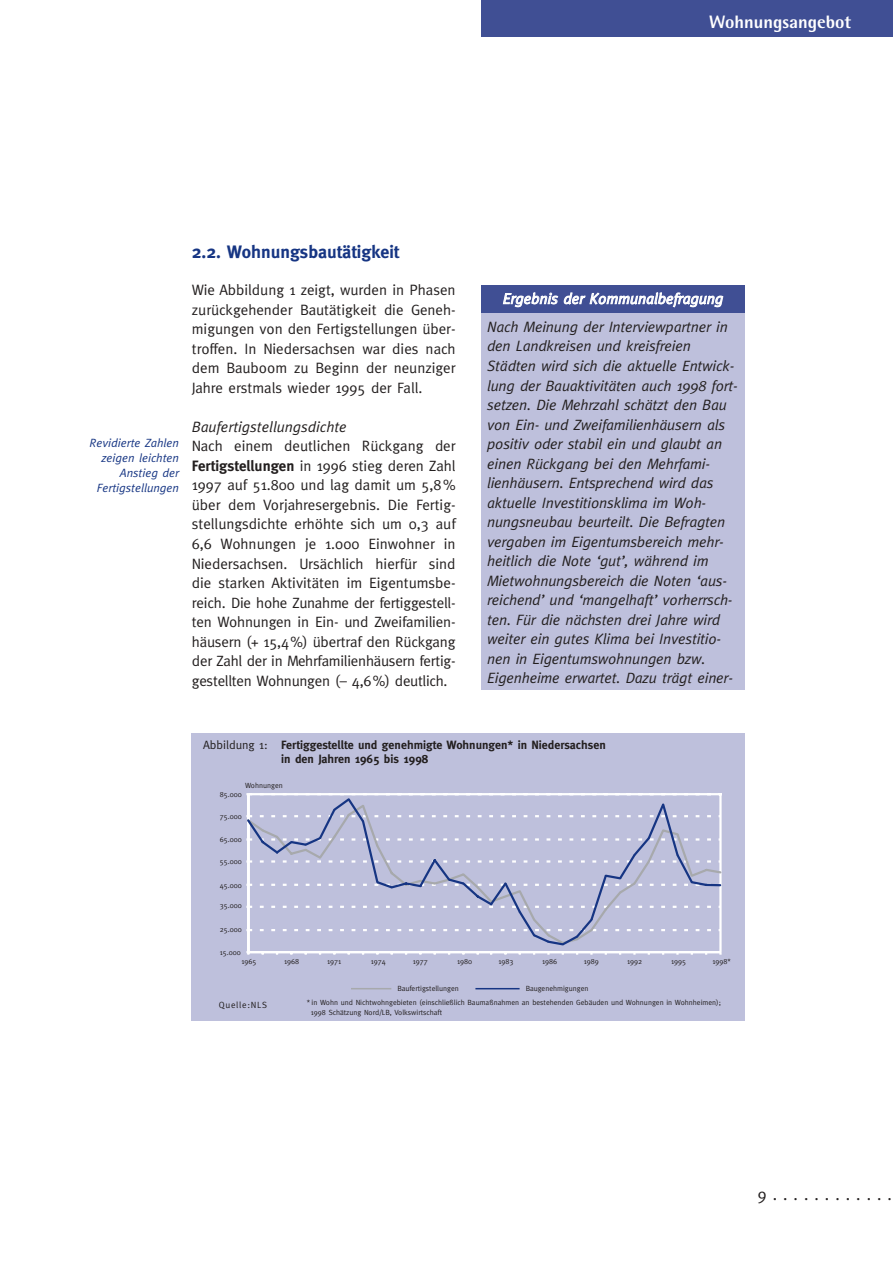
<style>
.page{position:relative;width:893px;height:1262px;background:#fff}
.page>*{position:absolute;margin:0;border:0;box-sizing:border-box;transform-origin:0 0}
.t1{font:700 18px "Meta";color:#163583}
.t2{font:800 18px "AT Rotis Semi Sans";color:#fff}
.t3{font:16.5px "Meta";color:#231f1f}
.t4{font:15px/19.5px "Meta";letter-spacing:-.015em;color:#231f1f;text-align:justify}
.t5{font:italic 15px/19.5px "Meta";letter-spacing:-.01em;color:#231f1f}
.t6{font:italic 15px "Meta";color:#fff}
.t7{font:700 12px/14.4px "Meta";color:#231f1f}
.t8{font:italic 12px/15px "Meta";color:#163583;text-align:right}
.t9{font:12px "Meta";color:#231f1f}
.t10{font:9px "Meta";letter-spacing:.08em;color:#231f1f}
.t11{font:7.5px/14.1px "Meta";color:#231f1f}
.s1{font-weight:700}
</style>
<div class="page">
<div style="left:481px;top:0;width:411px;height:36px;background:#404f94"></div>
<div style="left:481px;top:311px;width:264px;height:378px;background:#bec0dc"></div>
<div style="left:481px;top:285px;width:264px;height:28px;background:#404f94"></div>
<div style="left:192px;top:733px;width:553px;height:287px;background:#bec0dc"></div>
<svg style="left:246px;top:793px;width:476px;height:161px"></svg>
<hr style="left:351px;top:988px;width:40px;height:1px;background:#a7a9ac">
<hr style="left:475px;top:988px;width:44px;height:1px;background:#163583">
<p class="t2" style="left:709px;top:16px;width:144px">Wohnungsangebot</p>
<p class="t8" style="left:90px;top:436px;width:91px">Revidierte Zahlen zeigen leichten<br>Anstieg der<br>Fertigstellungen</p>
<p class="t1" style="left:192px;top:245px;width:209px">2.2. Wohnungsbautätigkeit</p>
<p class="t4" style="left:192px;top:282px;width:265px">Wie Abbildung 1 zeigt, wurden in Phasen zurückgehender Bautätigkeit die Geneh&shy;migungen von den Fertigstellungen über&shy;troffen. In Niedersachsen war dies nach dem Bauboom zu Beginn der neunziger Jahre erstmals wieder 1995 der Fall.</p>
<p class="t5" style="left:192px;top:418px;width:156px">Baufertigstellungsdichte</p>
<p class="t4" style="left:192px;top:438px;width:265px">Nach einem deutlichen Rückgang der <span class="s1">Fertigstellungen</span> in 1996 stieg deren Zahl 1997 auf 51.800 und lag damit um 5,8% über dem Vorjahresergebnis. Die Fertig&shy;stellungsdichte erhöhte sich um 0,3 auf 6,6 Wohnungen je 1.000 Einwohner in Niedersachsen. Ursächlich hierfür sind die starken Aktivitäten im Eigentumsbe&shy;reich. Die hohe Zunahme der fertiggestell&shy;ten Wohnungen in Ein- und Zweifamilien&shy;häusern (+ 15,4%) übertraf den Rückgang der Zahl der in Mehrfamilienhäusern fertig&shy;gestellten Wohnungen (– 4,6%) deutlich.</p>
<p class="t6" style="left:503px;top:293px;width:222px">Ergebnis der Kommunalbefragung</p>
<p class="t5" style="left:487px;top:319px;width:252px">Nach Meinung der Interviewpartner in den Landkreisen und kreisfreien Städten wird sich die aktuelle Entwick&shy;lung der Bauaktivitäten auch 1998 fort&shy;setzen. Die Mehrzahl schätzt den Bau von Ein- und Zweifamilienhäusern als positiv oder stabil ein und glaubt an einen Rückgang bei den Mehrfami&shy;lienhäusern. Entsprechend wird das aktuelle Investitionsklima im Woh&shy;nungsneubau beurteilt. Die Befragten vergaben im Eigentumsbereich mehr&shy;heitlich die Note ‘gut’, während im Mietwohnungsbereich die Noten ‘aus&shy;reichend’ und ‘mangelhaft’ vorherrsch&shy;ten. Für die nächsten drei Jahre wird weiter ein gutes Klima bei Investitio&shy;nen in Eigentumswohnungen bzw.<br>Eigenheime erwartet. Dazu trägt einer-</p>
<p class="t9" style="left:203px;top:740px;width:66px">Abbildung 1:</p>
<p class="t7" style="left:281px;top:738px;width:326px">Fertiggestellte und genehmigte Wohnungen* in Niedersachsen in den Jahren 1965 bis 1998</p>
<p class="t11" style="left:245px;top:778px;width:39px">Wohnungen</p>
<p class="t11" style="left:220px;top:788px;width:24px">85.000</p>
<p class="t11" style="left:220px;top:810px;width:24px">75.000</p>
<p class="t11" style="left:220px;top:833px;width:24px">65.000</p>
<p class="t11" style="left:220px;top:855px;width:24px">55.000</p>
<p class="t11" style="left:220px;top:879px;width:24px">45.000</p>
<p class="t11" style="left:220px;top:899px;width:24px">35.000</p>
<p class="t11" style="left:220px;top:923px;width:24px">25.000</p>
<p class="t11" style="left:220px;top:946px;width:23px">15.000</p>
<p class="t11" style="left:241px;top:954px;width:17px">1965</p>
<p class="t11" style="left:284px;top:954px;width:17px">1968</p>
<p class="t11" style="left:327px;top:954px;width:16px">1971</p>
<p class="t11" style="left:370px;top:955px;width:17px">1974</p>
<p class="t11" style="left:412px;top:954px;width:17px">1977</p>
<p class="t11" style="left:457px;top:955px;width:17px">1980</p>
<p class="t11" style="left:498px;top:954px;width:17px">1983</p>
<p class="t11" style="left:542px;top:955px;width:17px">1986</p>
<p class="t11" style="left:583px;top:954px;width:17px">1989</p>
<p class="t11" style="left:627px;top:954px;width:17px">1992</p>
<p class="t11" style="left:671px;top:954px;width:17px">1995</p>
<p class="t11" style="left:712px;top:954px;width:20px">1998*</p>
<p class="t11" style="left:397px;top:982px;width:63px">Baufertigstellungen</p>
<p class="t10" style="left:219px;top:1001px;width:50px">Quelle:NLS</p>
<p class="t11" style="left:307px;top:982px;width:415px;text-indent:219px">Baugenehmigungen<br>* in Wohn und Nichtwohngebieten (einschließlich Baumaßnahmen an bestehenden Gebäuden und Wohnungen in Wohnheimen);</p>
<p class="t11" style="left:311px;top:1005px;width:133px">1998 Schätzung Nord/LB, Volkswirtschaft</p>
<p class="t3" style="left:757px;top:1188px;width:135px">9 . . . . . . . . . . . .</p>
</div>
